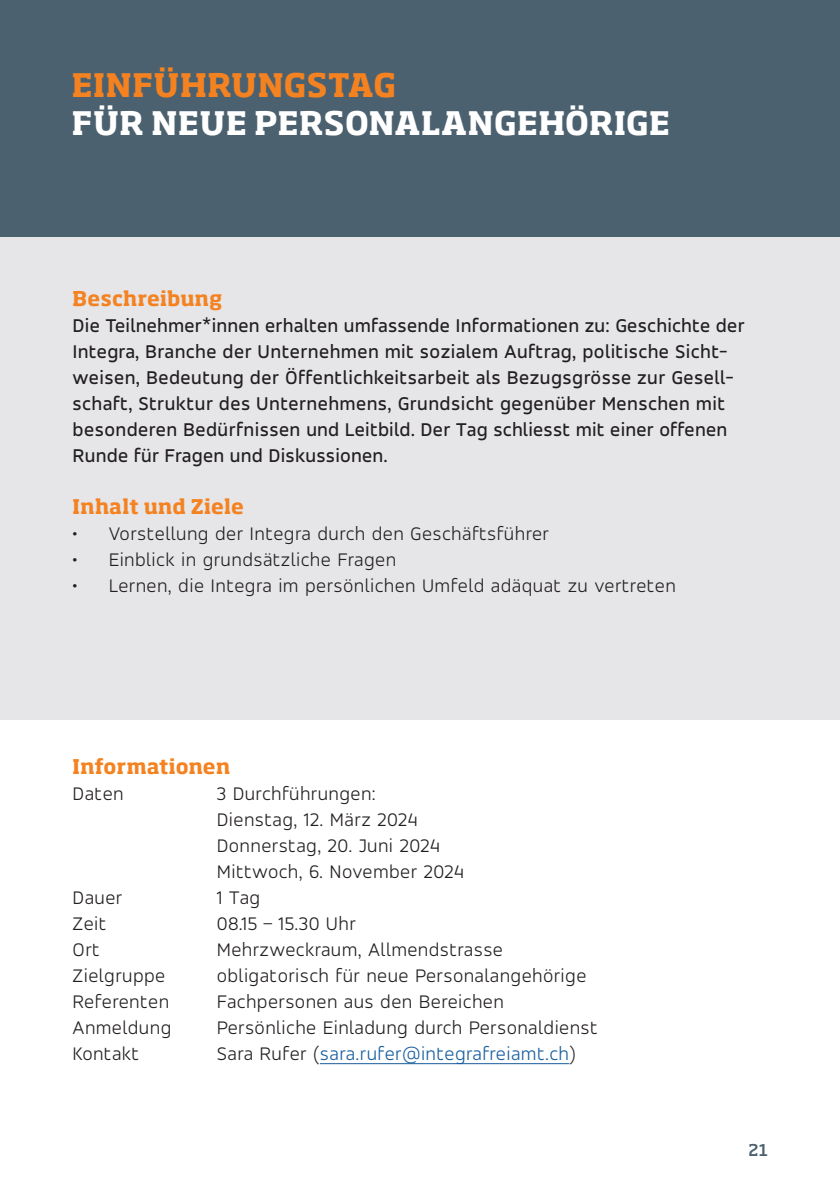
<style>
.page{position:relative;width:840px;height:1191px;background:#fff}
.page>*{position:absolute;margin:0;border:0;box-sizing:border-box;transform-origin:0 0}
.t1{font:700 32px "Soho Pro";letter-spacing:.02em;color:#fff}
.t2{font:700 32px "Soho Pro";letter-spacing:.02em;color:#f58220}
.t3{font:300 20px/26px "Accord";letter-spacing:.02em;color:#231f20}
.t4{font:500 20px/26px "Accord";letter-spacing:.02em;color:#231f20}
.t5{font:700 20px "Soho Pro";letter-spacing:.015em;color:#f58220}
.t6{font:300 20px "Accord";letter-spacing:.02em;color:#175d9e}
.t7{font:500 16px "Soho Pro";color:#4c616f}
.s1{color:#231f20}
</style>
<div class="page">
<div style="left:0;top:0;width:839px;height:238px;background:#4c616f"></div>
<div style="left:0;top:237px;width:839px;height:482px;background:#e6e6e9"></div>
<hr style="left:320px;top:1063px;width:249px;height:1px;background:#175d9e">
<h1 class="t2" style="left:72px;top:62px;width:325px">EINFÜHRUNGSTAG</h1>
<h1 class="t1" style="left:72px;top:100px;width:599px">FÜR NEUE PERSONALANGEHÖRIGE</h1>
<p class="t5" style="left:73px;top:284px;width:151px">Beschreibung</p>
<p class="t4" style="left:73px;top:312px;width:673px">Die Teilnehmer*innen erhalten umfassende Informationen zu: Geschichte der Integra, Branche der Unternehmen mit sozialem Auftrag, politische Sicht&shy;weisen, Bedeutung der Öffentlichkeitsarbeit als Bezugsgrösse zur Gesell&shy;schaft, Struktur des Unternehmens, Grundsicht gegenüber Menschen mit besonderen Bedürfnissen und Leitbild. Der Tag schliesst mit einer offenen Runde für Fragen und Diskussionen.</p>
<p class="t5" style="left:73px;top:492px;width:173px">Inhalt und Ziele</p>
<p class="t3" style="left:73px;top:520px;width:477px">• Vorstellung der Integra durch den Geschäftsführer</p>
<p class="t3" style="left:73px;top:546px;width:325px">• Einblick in grundsätzliche Fragen</p>
<p class="t3" style="left:73px;top:572px;width:604px">• Lernen, die Integra im persönlichen Umfeld adäquat zu vertreten</p>
<p class="t5" style="left:73px;top:752px;width:159px">Informationen</p>
<p class="t3" style="left:73px;top:780px;width:52px">Daten</p>
<p class="t3" style="left:217px;top:780px;width:248px">3 Durchführungen:<br>Dienstag, 12. März 2024<br>Donnerstag, 20. Juni 2024<br>Mittwoch, 6. November 2024</p>
<p class="t3" style="left:73px;top:884px;width:51px">Dauer</p>
<p class="t3" style="left:217px;top:884px;width:45px">1 Tag</p>
<p class="t3" style="left:73px;top:910px;width:35px">Zeit</p>
<p class="t3" style="left:217px;top:910px;width:140px">08.15 – 15.30 Uhr</p>
<p class="t3" style="left:73px;top:936px;width:29px">Ort</p>
<p class="t3" style="left:217px;top:936px;width:287px">Mehrzweckraum, Allmendstrasse</p>
<p class="t3" style="left:73px;top:962px;width:94px">Zielgruppe</p>
<p class="t3" style="left:217px;top:962px;width:371px">obligatorisch für neue Personalangehörige</p>
<p class="t3" style="left:73px;top:988px;width:98px">Referenten</p>
<p class="t3" style="left:217px;top:988px;width:288px">Fachpersonen aus den Bereichen</p>
<p class="t3" style="left:73px;top:1014px;width:100px">Anmeldung</p>
<p class="t3" style="left:217px;top:1014px;width:382px">Persönliche Einladung durch Personaldienst</p>
<p class="t3" style="left:73px;top:1040px;width:68px">Kontakt</p>
<p class="t6" style="left:217px;top:1041px;width:360px"><span class="s1">Sara Rufer (</span>sara.rufer@integrafreiamt.ch<span class="s1">)</span></p>
<p class="t7" style="left:748px;top:1138px;width:21px">21</p>
</div>
